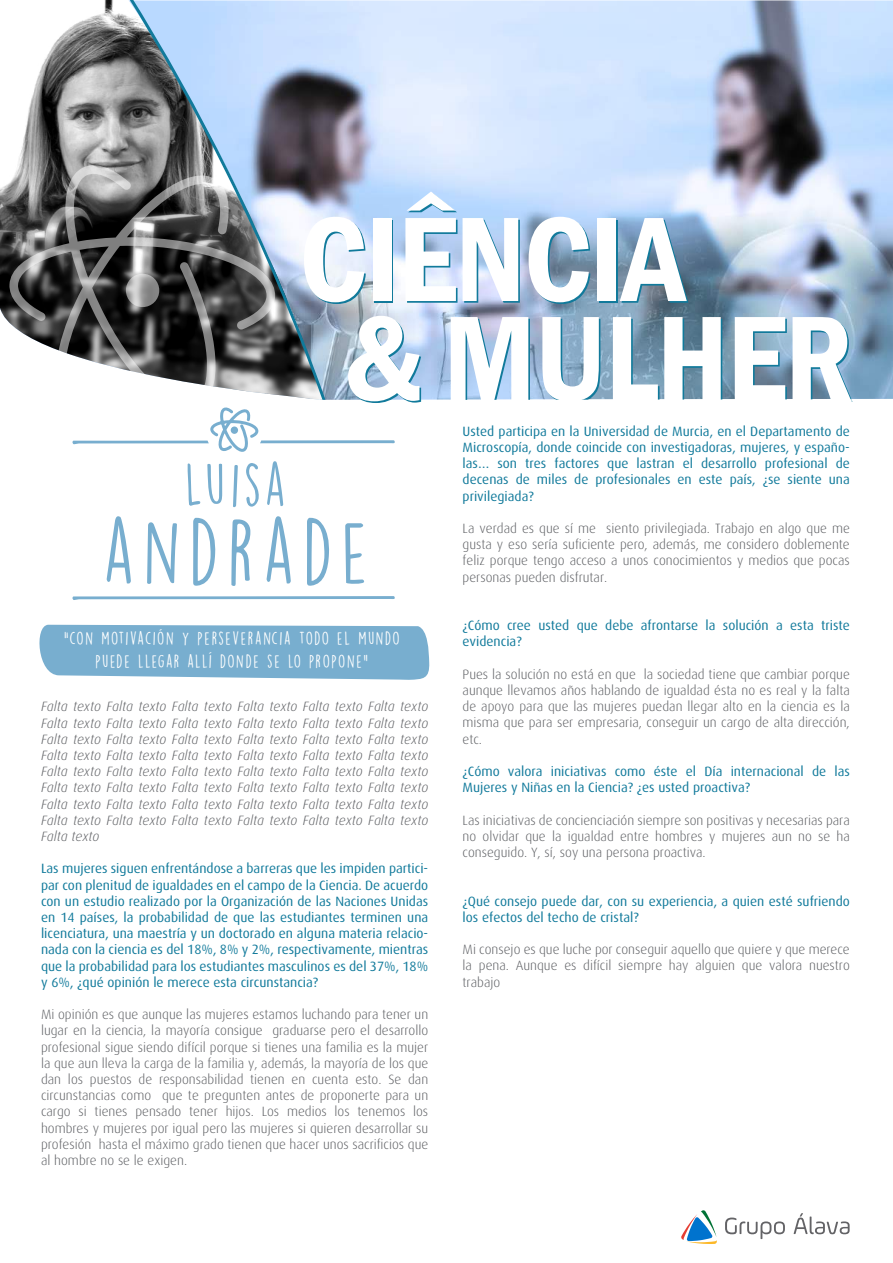
<style>
.page{position:relative;width:893px;height:1263px;background:#fff}
.page>*{position:absolute;margin:0;border:0;box-sizing:border-box;transform-origin:0 0}
.t1{font:600 condensed 124.5px/99px "Franklin Gothic";letter-spacing:-.015em;color:#fff}
.t2{font:81px "DK Lemon Yellow Sun";letter-spacing:.1em;color:#78aecf}
.t3{font:54px "DK Lemon Yellow Sun";letter-spacing:.055em;color:#78aecf}
.t4{font:16.5px/22.5px "DK Lemon Yellow Sun";letter-spacing:.09em;color:#fff;text-align:center}
.t5{font:300 13.5px/16.2px "Dax";color:#5a5c60;text-align:justify}
.t6{font:13.5px/16.2px "Dax";color:#117a9b}
.t7{font:italic 300 13.5px/16.2px "Dax";color:#5a5c60;text-align:justify}
</style>
<div class="page">
<svg style="left:73px;top:596px;width:322px;height:4px"></svg>
<svg style="left:73px;top:410px;width:322px;height:42px"></svg>
<svg style="left:39px;top:625px;width:391px;height:55px;background:#81b3d2"></svg>
<svg style="left:725px;top:1217px;width:60px;height:22px"></svg>
<svg style="left:794px;top:1213px;width:56px;height:21px"></svg>
<svg style="left:681px;top:1210px;width:36px;height:34px"></svg>
<img style="left:325px;top:0;width:568px;height:400px">
<img style="left:0;top:0;width:124px;height:323px">
<svg style="left:9px;top:165px;width:238px;height:245px"></svg>
<svg style="left:124px;top:0;width:201px;height:400px;background:#818a95"></svg>
<svg style="left:429px;top:399px;width:423px;height:1px"></svg>
<h1 class="t1" style="left:342px;top:208px;width:512px;text-indent:-43px">CIÊNCIA<br>&amp; MULHER</h1>
<h3 class="t3" style="left:185px;top:452px;width:102px">LUISA</h3>
<h2 class="t2" style="left:103px;top:503px;width:267px">ANDRADE</h2>
<p class="t4" style="left:64px;top:627px;width:337px">“CON MOTIVACIÓN Y PERSEVERANCIA TODO EL MUNDO<br>PUEDE LLEGAR ALLÍ DONDE SE LO PROPONE”</p>
<p class="t7" style="left:41px;top:699px;width:389px">Falta texto Falta texto Falta texto Falta texto Falta texto Falta texto Falta texto Falta texto Falta texto Falta texto Falta texto Falta texto Falta texto Falta texto Falta texto Falta texto Falta texto Falta texto Falta texto Falta texto Falta texto Falta texto Falta texto Falta texto Falta texto Falta texto Falta texto Falta texto Falta texto Falta texto Falta texto Falta texto Falta texto Falta texto Falta texto Falta texto Falta texto Falta texto Falta texto Falta texto Falta texto Falta texto Falta texto Falta texto Falta texto Falta texto Falta texto Falta texto Falta texto</p>
<p class="t6" style="left:41px;top:861px;width:389px;text-align:justify">Las mujeres siguen enfrentándose a barreras que les impiden partici&shy;par con plenitud de igualdades en el campo de la Ciencia. De acuerdo con un estudio realizado por la Organización de las Naciones Unidas en 14 países, la probabilidad de que las estudiantes terminen una licenciatura, una maestría y un doctorado en alguna materia relacio&shy;nada con la ciencia es del 18%, 8% y 2%, respectivamente, mientras que la probabilidad para los estudiantes masculinos es del 37%, 18% y 6%, ¿qué opinión le merece esta circunstancia?</p>
<p class="t5" style="left:41px;top:1007px;width:389px">Mi opinión es que aunque las mujeres estamos luchando para tener un lugar en la ciencia, la mayoría consigue graduarse pero el desarrollo profesional sigue siendo difícil porque si tienes una familia es la mujer la que aun lleva la carga de la familia y, además, la mayoría de los que dan los puestos de responsabilidad tienen en cuenta esto. Se dan circunstancias como que te pregunten antes de proponerte para un cargo si tienes pensado tener hijos. Los medios los tenemos los hombres y mujeres por igual pero las mujeres si quieren desarrollar su profesión hasta el máximo grado tienen que hacer unos sacrificios que al hombre no se le exigen.</p>
<p class="t6" style="left:463px;top:423px;width:389px;text-align:justify">Usted participa en la Universidad de Murcia, en el Departamento de Microscopía, donde coincide con investigadoras, mujeres, y españo&shy;las… son tres factores que lastran el desarrollo profesional de decenas de miles de profesionales en este país, ¿se siente una privilegiada?</p>
<p class="t5" style="left:463px;top:520px;width:389px">La verdad es que sí me siento privilegiada. Trabajo en algo que me gusta y eso sería suficiente pero, además, me considero doblemente feliz porque tengo acceso a unos conocimientos y medios que pocas personas pueden disfrutar.</p>
<p class="t6" style="left:463px;top:618px;width:389px">¿Cómo cree usted que debe afrontarse la solución a esta triste evidencia?</p>
<p class="t5" style="left:463px;top:666px;width:389px">Pues la solución no está en que la sociedad tiene que cambiar porque aunque llevamos años hablando de igualdad ésta no es real y la falta de apoyo para que las mujeres puedan llegar alto en la ciencia es la misma que para ser empresaria, conseguir un cargo de alta dirección, etc.</p>
<p class="t6" style="left:463px;top:763px;width:389px">¿Cómo valora iniciativas como éste el Día internacional de las<br>Mujeres y Niñas en la Ciencia? ¿es usted proactiva?</p>
<p class="t5" style="left:463px;top:812px;width:389px">Las iniciativas de concienciación siempre son positivas y necesarias para no olvidar que la igualdad entre hombres y mujeres aun no se ha conseguido. Y, sí, soy una persona proactiva.</p>
<p class="t6" style="left:463px;top:893px;width:389px">¿Qué consejo puede dar, con su experiencia, a quien esté sufriendo los efectos del techo de cristal?</p>
<p class="t5" style="left:463px;top:942px;width:389px">Mi consejo es que luche por conseguir aquello que quiere y que merece la pena. Aunque es difícil siempre hay alguien que valora nuestro trabajo</p>
</div>
